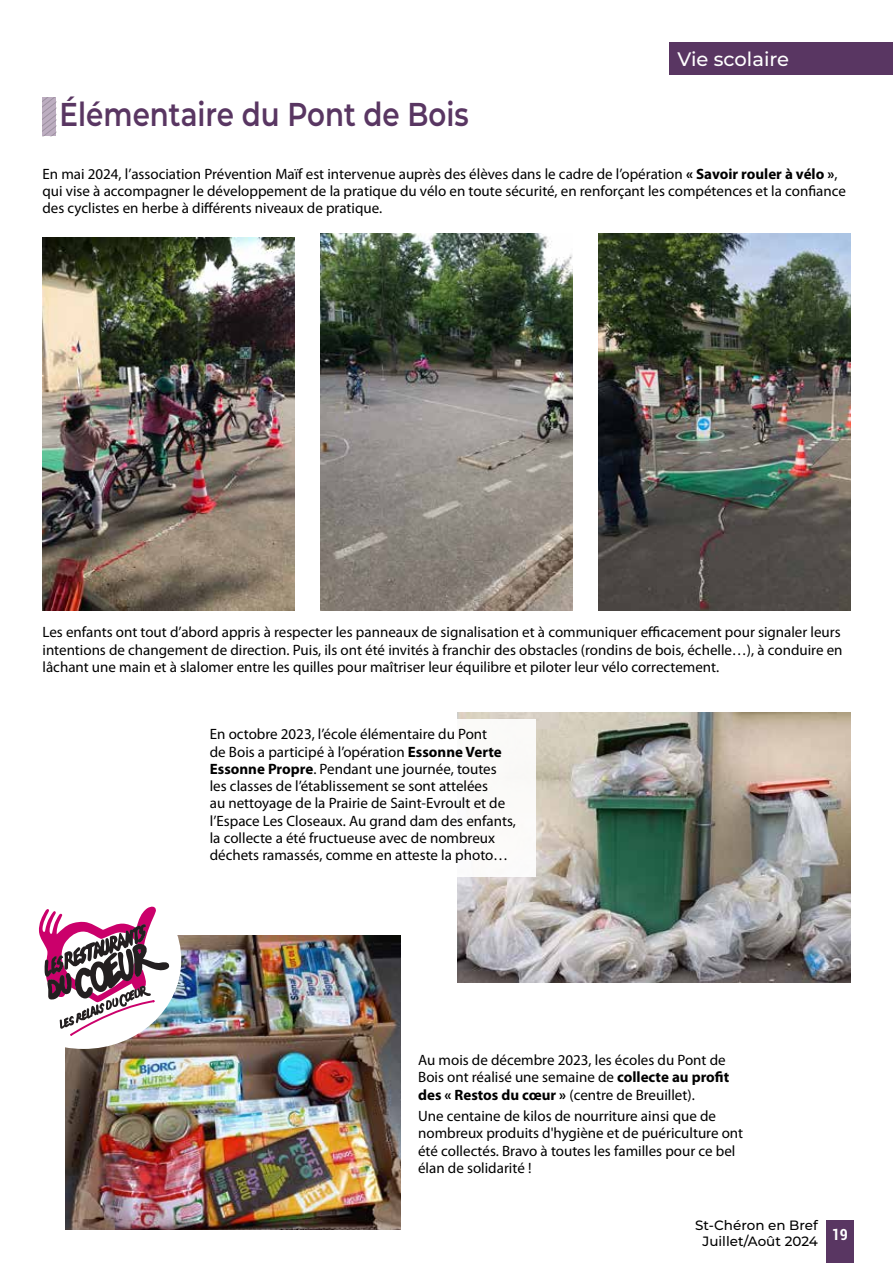
<style>
.page{position:relative;width:893px;height:1263px;background:#fff}
.page>*{position:absolute;margin:0;border:0;box-sizing:border-box;transform-origin:0 0}
.t1{font:600 33px "Montserrat";color:#593662;scale:.84 1}
.t2{font:500 19.5px "Montserrat";color:#fff}
.t3{font:700 condensed 15.3px "Roboto";color:#fff}
.t4{font:15px/17.2px "Myriad Pro";color:#000}
.t5{font:500 13.5px/16.2px "Montserrat";color:#000;text-align:center}
.s1{font-weight:700}
</style>
<div class="page">
<div style="left:826px;top:1220px;width:27px;height:43px;background:#593662"></div>
<div style="left:669px;top:43px;width:224px;height:32px;background:#593662"></div>
<svg style="left:43px;top:98px;width:13px;height:38px"></svg>
<img style="left:43px;top:237px;width:252px;height:374px">
<img style="left:320px;top:233px;width:253px;height:378px">
<img style="left:65px;top:935px;width:335px;height:294px">
<img style="left:458px;top:712px;width:392px;height:270px">
<img style="left:598px;top:233px;width:252px;height:378px">
<div style="left:259px;top:719px;width:277px;height:157px;background:#fff"></div>
<svg style="left:39px;top:906px;width:142px;height:143px"></svg>
<h1 class="t1" style="left:60px;top:90px;width:488px">Élémentaire du Pont de Bois</h1>
<h2 class="t2" style="left:677px;top:45px;width:113px">Vie scolaire</h2>
<p class="t4" style="left:43px;top:165px;width:805px">En mai 2024, l’association Prévention Maïf est intervenue auprès des élèves dans le cadre de l’opération <span class="s1">« Savoir rouler à vélo »</span>, qui vise à accompagner le développement de la pratique du vélo en toute sécurité, en renforçant les compétences et la confiance des cyclistes en herbe à différents niveaux de pratique.</p>
<p class="t4" style="left:43px;top:624px;width:802px">Les enfants ont tout d’abord appris à respecter les panneaux de signalisation et à communiquer efficacement pour signaler leurs intentions de changement de direction. Puis, ils ont été invités à franchir des obstacles (rondins de bois, échelle…), à conduire en lâchant une main et à slalomer entre les quilles pour maîtriser leur équilibre et piloter leur vélo correctement.</p>
<p class="t4" style="left:210px;top:726px;width:308px">En octobre 2023, l’école élémentaire du Pont<br>de Bois a participé à l’opération <span class="s1">Essonne Verte Essonne Propre</span>. Pendant une journée, toutes les classes de l’établissement se sont attelées<br>au nettoyage de la Prairie de Saint-Evroult et de l’Espace Les Closeaux. Au grand dam des enfants, la collecte a été fructueuse avec de nombreux déchets ramassés, comme en atteste la photo…</p>
<p class="t4" style="left:418px;top:1052px;width:313px">Au mois de décembre 2023, les écoles du Pont de<br>Bois ont réalisé une semaine de <span class="s1">collecte au profit des « Restos du cœur »</span> (centre de Breuillet).</p>
<p class="t4" style="left:418px;top:1108px;width:327px">Une centaine de kilos de nourriture ainsi que de nombreux produits d'hygiène et de puériculture ont été collectés. Bravo à toutes les familles pour ce bel élan de solidarité !</p>
<p class="t5" style="left:695px;top:1217px;width:124px">St-Chéron en Bref<br>Juillet/Août 2024</p>
<p class="t3" style="left:832px;top:1225px;width:18px">19</p>
</div>
